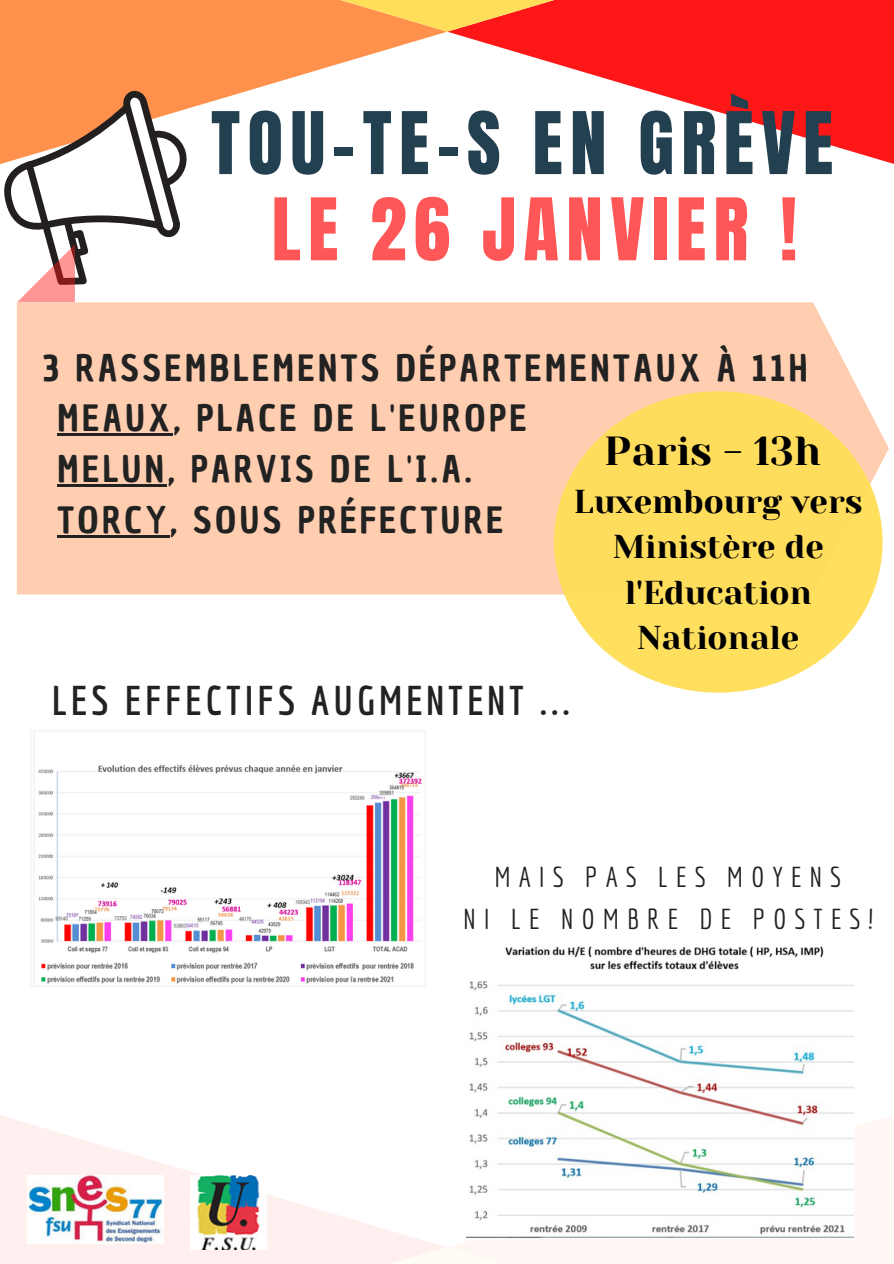
<style>
.page{position:relative;width:894px;height:1264px;background:#fff}
.page>*{position:absolute;margin:0;border:0;box-sizing:border-box;transform-origin:0 0}
.t1{font:73.35px "Anton";letter-spacing:.1em;color:#224050}
.t2{font:73.35px "Anton";letter-spacing:.1em;color:#ff5757}
.t3{font:700 40.5px "Economica";letter-spacing:.1em;color:#222}
.t4{font:40.5px "Yeseva One";color:#000}
.t5{font:35.4px "Chau Philomene One";letter-spacing:.1em;color:#222}
.t6{font:33px/45px "Yeseva One";color:#000;text-align:center}
.t7{font:28.05px "Economica";letter-spacing:.28em;color:#222}
</style>
<div class="page">
<svg style="left:0;top:0;width:446px;height:108px;fill:#ff914d"></svg>
<svg style="left:448px;top:0;width:445px;height:164px;fill:#ff1616"></svg>
<svg style="left:233px;top:0;width:428px;height:32px"></svg>
<svg style="left:451px;top:1087px;width:442px;height:176px;fill:#fff7f3"></svg>
<svg style="left:0;top:1115px;width:444px;height:148px"></svg>
<div style="left:231px;top:1247px;width:431px;height:16px;background:#fff7f3"></div>
<img style="left:27px;top:1175px;width:136px;height:68px">
<svg style="left:0;top:89px;width:190px;height:213px"></svg>
<div style="left:17px;top:302px;width:871px;height:292px;background:#ffcdaf"></div>
<svg style="left:553px;top:391px;width:329px;height:301px;fill:#ffdd5c"></svg>
<hr style="left:57px;top:433px;width:116px;height:3px;background:#222">
<hr style="left:57px;top:484px;width:110px;height:3px;background:#222">
<hr style="left:57px;top:535px;width:113px;height:2px;background:#222">
<img style="left:34px;top:731px;width:392px;height:255px">
<img style="left:466px;top:946px;width:387px;height:291px">
<img style="left:191px;top:1175px;width:75px;height:74px">
<p class="t1" style="left:211px;top:91px;width:623px">TOU-TE-S EN GRÈVE</p>
<p class="t2" style="left:271px;top:177px;width:526px">LE 26 JANVIER !</p>
<p class="t5" style="left:42px;top:344px;width:766px">3 RASSEMBLEMENTS DÉPARTEMENTAUX À 11H</p>
<p class="t5" style="left:57px;top:395px;width:470px">MEAUX, PLACE DE L'EUROPE</p>
<p class="t5" style="left:57px;top:445px;width:416px">MELUN, PARVIS DE L'I.A.</p>
<p class="t5" style="left:57px;top:496px;width:447px">TORCY, SOUS PRÉFECTURE</p>
<p class="t4" style="left:604px;top:428px;width:218px">Paris - 13h</p>
<p class="t6" style="left:573px;top:480px;width:290px">Luxembourg vers<br>Ministère de l'Education<br>Nationale</p>
<p class="t3" style="left:52px;top:676px;width:519px">LES EFFECTIFS AUGMENTENT ...</p>
<p class="t7" style="left:494px;top:859px;width:348px">MAIS PAS LES MOYENS</p>
<p class="t7" style="left:463px;top:902px;width:411px">NI LE NOMBRE DE POSTES!</p>
</div>
